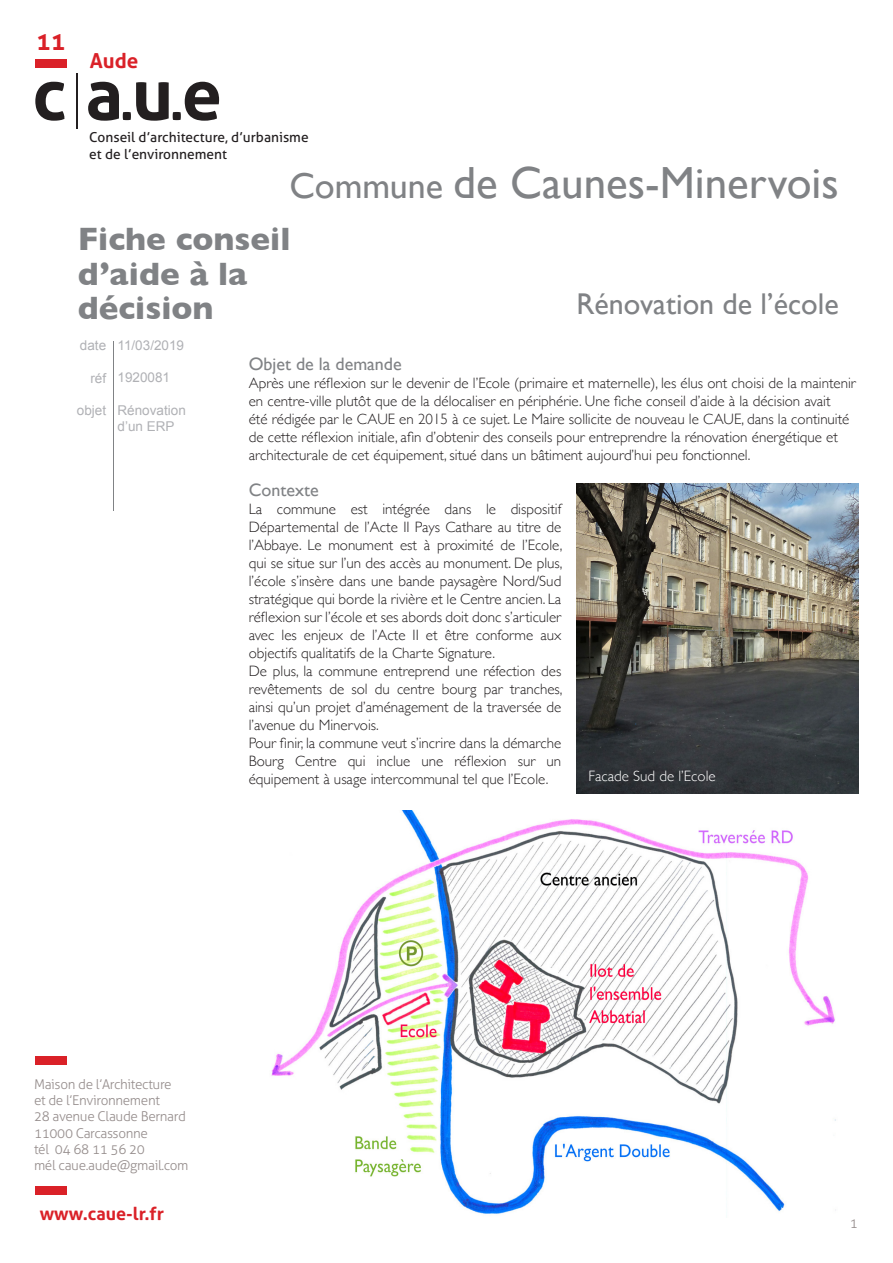
<style>
.page{position:relative;width:893px;height:1263px;background:#fff}
.page>*{position:absolute;margin:0;border:0;box-sizing:border-box;transform-origin:0 0}
.t1{font:45px "Gill Sans";color:#808285}
.t2{font:700 33px/34.5px "Gill Sans";color:#808285}
.t3{font:30px "Gill Sans";color:#808285}
.t4{font:700 24.45px "Aller";color:#da2128}
.t5{font:700 20.55px "Aller";color:#da2128}
.t6{font:18px "Gill Sans";color:#808285}
.t7{font:700 18px "Aller";color:#da2128}
.t8{font:300 15px/18px "Gill Sans";color:#231f20;text-align:justify}
.t9{font:300 15px "Gill Sans";color:#fff}
.t10{font:13.8px/16.5px "Aller";color:#231f20}
.t11{font:300 13.5px/16.2px "Aller";letter-spacing:-.025em;color:#968e8d}
.t12{font:13.5px/16.2px "Arial";color:#b0b1b5}
.s1{font-size:36px}
</style>
<div class="page">
<hr style="left:76px;top:73px;width:2px;height:56px;background:#231f20">
<svg style="left:35px;top:82px;width:29px;height:39px"></svg>
<svg style="left:88px;top:82px;width:131px;height:39px"></svg>
<div style="left:35px;top:59px;width:31px;height:8px;background:#da2128"></div>
<div style="left:35px;top:1057px;width:31px;height:8px;background:#da2128"></div>
<div style="left:35px;top:1186px;width:31px;height:9px;background:#da2128"></div>
<hr style="left:113px;top:341px;width:1px;height:170px;background:#808285">
<img style="left:577px;top:484px;width:282px;height:309px">
<img style="left:271px;top:810px;width:565px;height:404px">
<h3 class="t4" style="left:36px;top:26px;width:31px">11</h3>
<h3 class="t5" style="left:90px;top:48px;width:50px">Aude</h3>
<p class="t10" style="left:89px;top:129px;width:221px">Conseil d’architecture, d’urbanisme et de l’environnement</p>
<h1 class="t1" style="left:289px;top:157px;width:551px"><span class="s1">Commune</span> de Caunes-Minervois</h1>
<h2 class="t2" style="left:78px;top:221px;width:214px">Fiche conseil d’aide à la décision</h2>
<p class="t12" style="left:80px;top:337px;width:28px">date</p>
<p class="t12" style="left:90px;top:370px;width:17px">réf</p>
<p class="t12" style="left:77px;top:402px;width:31px">objet</p>
<h3 class="t3" style="left:576px;top:286px;width:264px">Rénovation de l’école</h3>
<p class="t12" style="left:118px;top:337px;width:68px">11/03/2019</p>
<p class="t12" style="left:118px;top:369px;width:54px">1920081</p>
<p class="t12" style="left:118px;top:402px;width:70px">Rénovation d’un ERP</p>
<p class="t6" style="left:249px;top:353px;width:154px">Objet de la demande</p>
<p class="t8" style="left:249px;top:373px;width:609px;text-align:left">Après une réflexion sur le devenir de l’Ecole (primaire et maternelle), les élus ont choisi de la maintenir en centre-ville plutôt que de la délocaliser en périphérie. Une fiche conseil d’aide à la décision avait<br>été rédigée par le CAUE en 2015 à ce sujet. Le Maire sollicite de nouveau le CAUE, dans la continuité de cette réflexion initiale, afin d’obtenir des conseils pour entreprendre la rénovation énergétique et architecturale de cet équipement, situé dans un bâtiment aujourd’hui peu fonctionnel.</p>
<p class="t6" style="left:249px;top:479px;width:71px">Contexte</p>
<p class="t8" style="left:249px;top:500px;width:315px">La commune est intégrée dans le dispositif Départemental de l’Acte II Pays Cathare au titre de l’Abbaye. Le monument est à proximité de l’Ecole, qui se situe sur l’un des accès au monument. De plus, l’école s’insère dans une bande paysagère Nord/Sud stratégique qui borde la rivière et le Centre ancien. La réflexion sur l’école et ses abords doit donc s’articuler avec les enjeux de l’Acte II et être conforme aux objectifs qualitatifs de la Charte Signature.</p>
<p class="t8" style="left:249px;top:662px;width:315px">De plus, la commune entreprend une réfection des revêtements de sol du centre bourg par tranches, ainsi qu’un projet d’aménagement de la traversée de l’avenue du Minervois.</p>
<p class="t8" style="left:249px;top:734px;width:314px">Pour finir, la commune veut s’incrire dans la démarche Bourg Centre qui inclue une réflexion sur un équipement à usage intercommunal tel que l’Ecole.</p>
<p class="t9" style="left:589px;top:764px;width:129px">Facade Sud de l’Ecole</p>
<p class="t11" style="left:34px;top:1076px;width:156px">Maison de l’Architecture<br>et de l’Environnement<br>28 avenue Claude Bernard<br>11000 Carcassonne<br>tél 04 68 11 56 20<br>mél caue.aude@gmail.com</p>
<p class="t7" style="left:40px;top:1202px;width:126px">www.caue-lr.fr</p>
<p class="t11" style="left:850px;top:1215px;width:10px">1</p>
</div>
